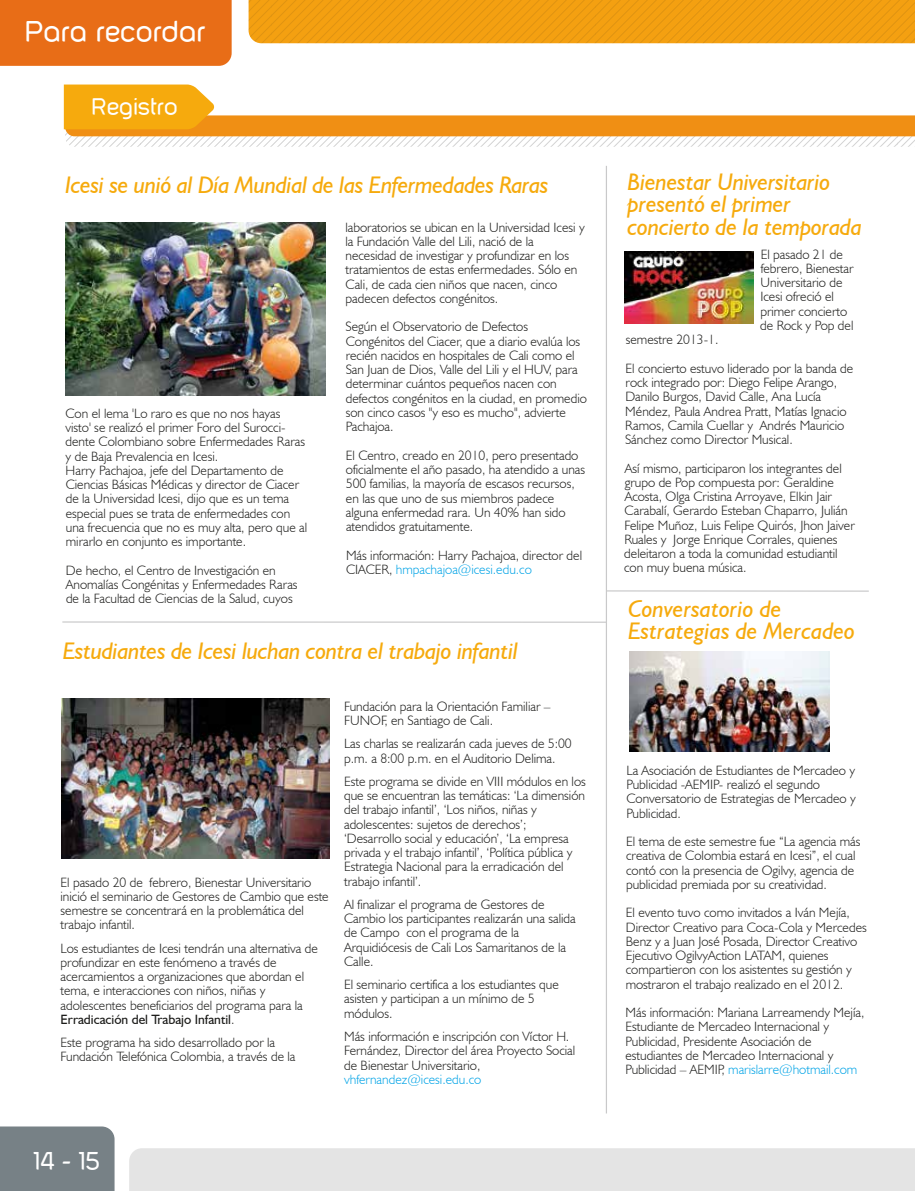
<style>
.page{position:relative;width:915px;height:1191px;background:#fff}
.page>*{position:absolute;margin:0;border:0;box-sizing:border-box;transform-origin:0 0}
.t1{font:300 30px "Layar Bahtera Doomsday";color:#fff}
.t2{font:300 25.5px "Layar Bahtera Doomsday";color:#fff}
.t3{font:italic 24px/22.5px "Humanist 521 BT";letter-spacing:-.01em;color:#f6aa0d}
.t4{font:300 24px "Layar Bahtera Doomsday";color:#fff}
.t5{font:300 13.5px/14.2px "Humanist 521 BT";color:#1c1c1a}
.t6{font:300 13.5px "Humanist 521 BT";color:#00a3e6}
.s1{color:#00a3e6}
.s2{font-weight:400}
</style>
<div class="page">
<hr style="left:605px;top:166px;width:1px;height:947px;background:#c9c9ca">
<div style="left:0;top:1126px;width:114px;height:65px;background:#778186"></div>
<div style="left:129px;top:1148px;width:785px;height:43px;background:#e4e4e4"></div>
<svg style="left:248px;top:0;width:666px;height:43px;background:#f09e11"></svg>
<div style="left:0;top:0;width:231px;height:66px;background:#e86d17"></div>
<svg style="left:64px;top:85px;width:850px;height:62px"></svg>
<hr style="left:62px;top:621px;width:544px;height:2px;background:#c9c9ca">
<hr style="left:606px;top:590px;width:262px;height:2px;background:#c9c9ca">
<img style="left:624px;top:251px;width:129px;height:72px">
<img style="left:65px;top:222px;width:260px;height:173px">
<img style="left:629px;top:651px;width:200px;height:100px">
<img style="left:61px;top:698px;width:269px;height:160px">
<h1 class="t1" style="left:25px;top:15px;width:182px">Para recordar</h1>
<h3 class="t4" style="left:91px;top:94px;width:88px">Registro</h3>
<h3 class="t3" style="left:65px;top:173px;width:485px">Icesi se unió al Día Mundial de las Enfermedades Raras</h3>
<p class="t5" style="left:65px;top:406px;width:243px">Con el lema 'Lo raro es que no nos hayas visto' se realizó el primer Foro del Surocci&shy;dente Colombiano sobre Enfermedades Raras y de Baja Prevalencia en Icesi.<br>Harry Pachajoa, jefe del Departamento de Ciencias Básicas Médicas y director de Ciacer de la Universidad Icesi, dijo que es un tema especial pues se trata de enfermedades con una frecuencia que no es muy alta, pero que al mirarlo en conjunto es importante.</p>
<p class="t5" style="left:66px;top:562px;width:233px">De hecho, el Centro de Investigación en<br>Anomalías Congénitas y Enfermedades Raras de la Facultad de Ciencias de la Salud, cuyos</p>
<p class="t5" style="left:345px;top:220px;width:241px">laboratorios se ubican en la Universidad Icesi y la Fundación Valle del Lili, nació de la necesidad de investigar y profundizar en los tratamientos de estas enfermedades. Sólo en Cali, de cada cien niños que nacen, cinco padecen defectos congénitos.</p>
<p class="t5" style="left:345px;top:319px;width:243px">Según el Observatorio de Defectos Congénitos del Ciacer, que a diario evalúa los recién nacidos en hospitales de Cali como el San Juan de Dios, Valle del Lili y el HUV, para determinar cuántos pequeños nacen con defectos congénitos en la ciudad, en promedio son cinco casos "y eso es mucho", advierte Pachajoa.</p>
<p class="t5" style="left:346px;top:448px;width:241px">El Centro, creado en 2010, pero presentado oficialmente el año pasado, ha atendido a unas 500 familias, la mayoría de escasos recursos, en las que uno de sus miembros padece alguna enfermedad rara. Un 40% han sido atendidos gratuitamente.</p>
<p class="t5" style="left:346px;top:547px;width:237px">Más información: Harry Pachajoa, director del<br>CIACER, <span class="s1">hmpachajoa@icesi.edu.co</span></p>
<h3 class="t3" style="left:63px;top:639px;width:457px">Estudiantes de Icesi luchan contra el trabajo infantil</h3>
<p class="t5" style="left:61px;top:874px;width:269px">El pasado 20 de febrero, Bienestar Universitario inició el seminario de Gestores de Cambio que este semestre se concentrará en la problemática del trabajo infantil.</p>
<p class="t5" style="left:61px;top:940px;width:259px">Los estudiantes de Icesi tendrán una alternativa de profundizar en este fenómeno a través de acercamientos a organizaciones que abordan el tema, e interacciones con niños, niñas y adolescentes beneficiarios del programa para la <span class="s2">Erradicación del Trabajo Infantil</span>.</p>
<p class="t5" style="left:61px;top:1035px;width:236px">Este programa ha sido desarrollado por la<br>Fundación Telefónica Colombia, a través de la</p>
<p class="t5" style="left:344px;top:699px;width:208px">Fundación para la Orientación Familiar –<br>FUNOF, en Santiago de Cali.</p>
<p class="t5" style="left:344px;top:736px;width:229px">Las charlas se realizarán cada jueves de 5:00 p.m. a 8:00 p.m. en el Auditorio Delima.</p>
<p class="t5" style="left:344px;top:774px;width:243px">Este programa se divide en VIII módulos en los que se encuentran las temáticas: ‘La dimensión del trabajo infantil’, ‘Los niños, niñas y adolescentes: sujetos de derechos’; ‘Desarrollo social y educación’, ‘La empresa privada y el trabajo infantil’, ‘Política pública y Estrategia Nacional para la erradicación del trabajo infantil’.</p>
<p class="t5" style="left:344px;top:897px;width:233px">Al finalizar el programa de Gestores de Cambio los participantes realizarán una salida de Campo con el programa de la Arquidiócesis de Cali Los Samaritanos de la Calle.</p>
<p class="t5" style="left:344px;top:977px;width:216px">El seminario certifica a los estudiantes que asisten y participan a un mínimo de 5 módulos.</p>
<p class="t5" style="left:344px;top:1029px;width:232px">Más información e inscripción con Víctor H.<br>Fernández, Director del área Proyecto Social de Bienestar Universitario,</p>
<p class="t6" style="left:344px;top:1070px;width:139px">vhfernandez@icesi.edu.co</p>
<h2 class="t2" style="left:33px;top:1147px;width:68px">14 - 15</h2>
<h3 class="t3" style="left:627px;top:170px;width:236px">Bienestar Universitario presentó el primer concierto de la temporada</h3>
<p class="t5" style="left:760px;top:247px;width:95px">El pasado 21 de febrero, Bienestar<br>Universitario de<br>Icesi ofreció el primer concierto de Rock y Pop del</p>
<p class="t5" style="left:625px;top:325px;width:229px;line-height:28.5px">semestre 2013-1.<br>El concierto estuvo liderado por la banda de</p>
<p class="t5" style="left:625px;top:375px;width:223px">rock integrado por: Diego Felipe Arango, Danilo Burgos, David Calle, Ana Lucía Méndez, Paula Andrea Pratt, Matías Ignacio Ramos, Camila Cuellar y Andrés Mauricio Sánchez como Director Musical.</p>
<p class="t5" style="left:624px;top:460px;width:232px">Así mismo, participaron los integrantes del grupo de Pop compuesta por: Geraldine Acosta, Olga Cristina Arroyave, Elkin Jair Carabalí, Gerardo Esteban Chaparro, Julián Felipe Muñoz, Luis Felipe Quirós, Jhon Jaiver Ruales y Jorge Enrique Corrales, quienes deleitaron a toda la comunidad estudiantil con muy buena música.</p>
<h3 class="t3" style="left:627px;top:597px;width:228px">Conversatorio de<br>Estrategias de Mercadeo</h3>
<p class="t5" style="left:626px;top:762px;width:231px">La Asociación de Estudiantes de Mercadeo y Publicidad -AEMIP- realizó el segundo Conversatorio de Estrategias de Mercadeo y Publicidad.</p>
<p class="t5" style="left:626px;top:834px;width:236px">El tema de este semestre fue “La agencia más creativa de Colombia estará en Icesi”, el cual contó con la presencia de Ogilvy, agencia de publicidad premiada por su creatividad.</p>
<p class="t5" style="left:625px;top:905px;width:242px">El evento tuvo como invitados a Iván Mejía, Director Creativo para Coca-Cola y Mercedes Benz y a Juan José Posada, Director Creativo Ejecutivo OgilvyAction LATAM, quienes compartieron con los asistentes su gestión y mostraron el trabajo realizado en el 2012.</p>
<p class="t5" style="left:625px;top:1005px;width:240px">Más información: Mariana Larreamendy Mejía, Estudiante de Mercadeo Internacional y Publicidad, Presidente Asociación de estudiantes de Mercadeo Internacional y Publicidad – AEMIP, <span class="s1">marislarre@hotmail.com</span></p>
</div>
